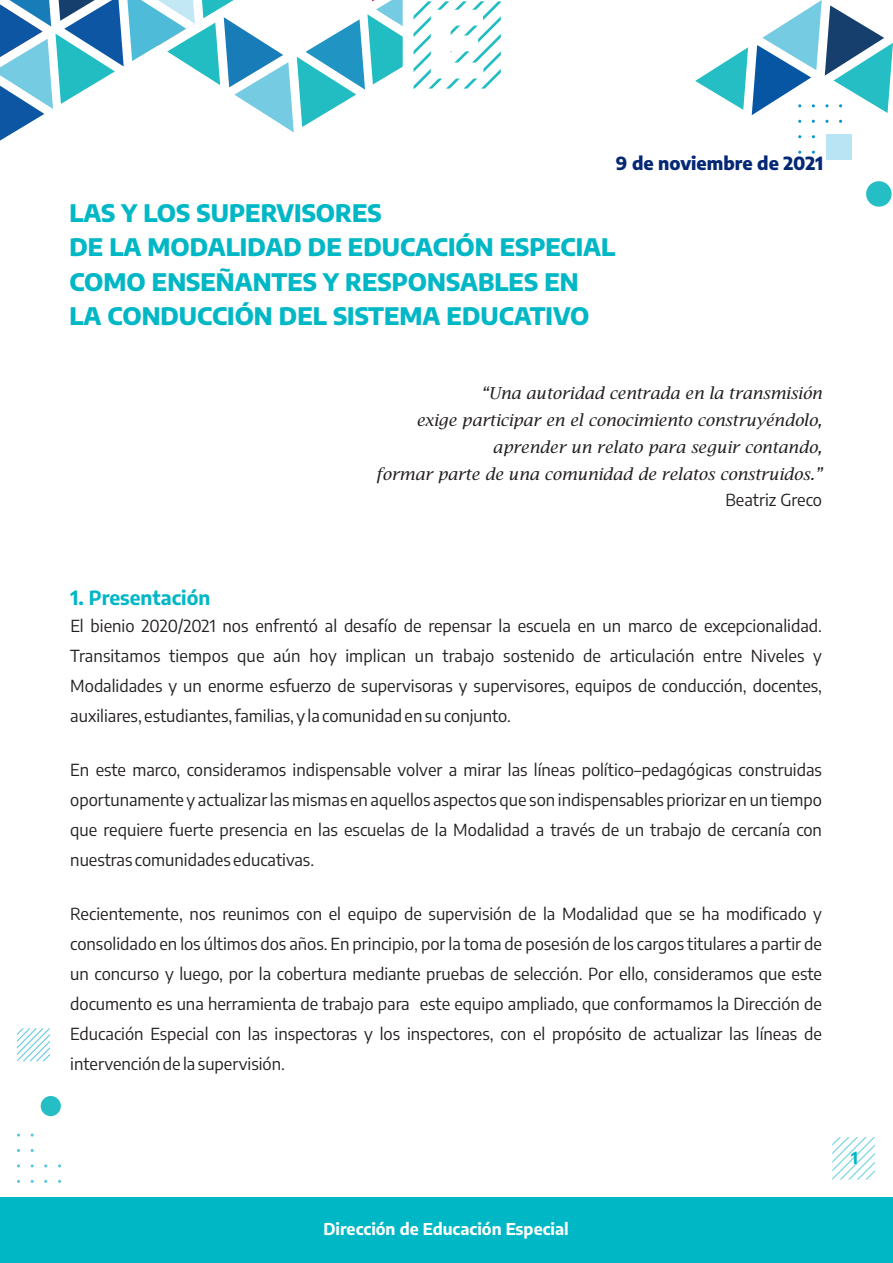
<style>
.page{position:relative;width:893px;height:1263px;background:#fff}
.page>*{position:absolute;margin:0;border:0;box-sizing:border-box;transform-origin:0 0}
.t1{font:900 93px "Encode Sans";color:#fff}
.t2{font:800 24px/34.5px "Encode Sans";color:#00b7c6}
.t3{font:700 19.5px "Encode Sans";color:#00b7c6}
.t4{font:800 18px "Encode Sans";color:#052874}
.t5{font:16.5px/30px "Encode Sans";color:#231f20;text-align:justify}
.t6{font:italic 16.5px/27px "Lucida Bright";color:#231f20;text-align:right}
.t7{font:700 16.5px "Encode Sans";color:#00b7c6}
.t8{font:700 16.2px "Encode Sans";color:#fff}
</style>
<div class="page">
<div style="left:0;top:1197px;width:893px;height:66px;background:#00b7c6"></div>
<svg style="left:0;top:0;width:403px;height:140px"></svg>
<img style="left:158px;top:9px;width:61px;height:37px">
<div style="left:866px;top:181px;width:26px;height:26px;background:#24bec4;border-radius:50%"></div>
<svg style="left:695px;top:0;width:198px;height:123px"></svg>
<div style="left:826px;top:134px;width:26px;height:26px;background:#b8e4f4"></div>
<svg style="left:414px;top:1px;width:87px;height:88px"></svg>
<div style="left:41px;top:1096px;width:20px;height:20px;background:#24bec4;border-radius:50%"></div>
<svg style="left:17px;top:1028px;width:33px;height:33px"></svg>
<svg style="left:832px;top:1137px;width:43px;height:42px"></svg>
<h1 class="t1" style="left:426px;top:-17px;width:63px">E</h1>
<p class="t4" style="left:616px;top:152px;width:209px">9 de noviembre de 2021</p>
<h2 class="t2" style="left:69px;top:195px;width:547px">LAS Y LOS SUPERVISORES<br>DE LA MODALIDAD DE EDUCACIÓN ESPECIAL<br>COMO ENSEÑANTES Y RESPONSABLES EN<br>LA CONDUCCIÓN DEL SISTEMA EDUCATIVO</h2>
<p class="t6" style="left:376px;top:380px;width:448px">“Una autoridad centrada en la transmisión<br>exige participar en el conocimiento construyéndolo, aprender un relato para seguir contando,<br>formar parte de una comunidad de relatos construidos.”</p>
<p class="t5" style="left:725px;top:484px;width:98px">Beatriz Greco</p>
<p class="t3" style="left:70px;top:585px;width:142px">1. Presentación</p>
<p class="t5" style="left:70px;top:610px;width:753px">El bienio 2020/2021 nos enfrentó al desafío de repensar la escuela en un marco de excepcionalidad.<br>Transitamos tiempos que aún hoy implican un trabajo sostenido de articulación entre Niveles y Modalidades y un enorme esfuerzo de supervisoras y supervisores, equipos de conducción, docentes, auxiliares, estudiantes, familias, y la comunidad en su conjunto.</p>
<p class="t5" style="left:70px;top:754px;width:753px">En este marco, consideramos indispensable volver a mirar las líneas político–pedagógicas construidas oportunamente y actualizar las mismas en aquellos aspectos que son indispensables priorizar en un tiempo que requiere fuerte presencia en las escuelas de la Modalidad a través de un trabajo de cercanía con nuestras comunidades educativas.</p>
<p class="t5" style="left:70px;top:898px;width:753px">Recientemente, nos reunimos con el equipo de supervisión de la Modalidad que se ha modificado y consolidado en los últimos dos años. En principio, por la toma de posesión de los cargos titulares a partir de un concurso y luego, por la cobertura mediante pruebas de selección. Por ello, consideramos que este documento es una herramienta de trabajo para este equipo ampliado, que conformamos la Dirección de Educación Especial con las inspectoras y los inspectores, con el propósito de actualizar las líneas de intervención de la supervisión.</p>
<p class="t8" style="left:323px;top:1218px;width:247px">Dirección de Educación Especial</p>
<p class="t7" style="left:851px;top:1146px;width:8px">1</p>
</div>
